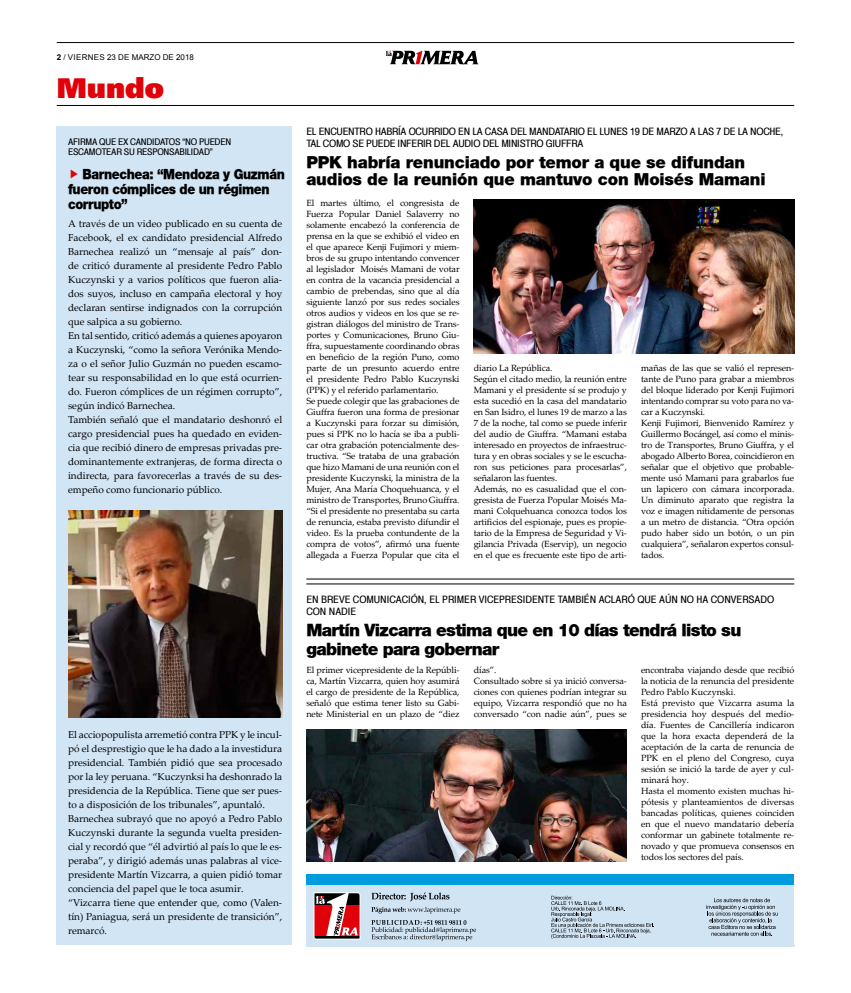
<style>
.page{position:relative;width:851px;height:993px;background:#fff}
.page>*{position:absolute;margin:0;border:0;box-sizing:border-box;transform-origin:0 0}
.t1{font:900 28px "Frutiger";color:#e00109}
.t2{font:900 17px/19px "Helvetica Neue";letter-spacing:-.04em;color:#000}
.t3{font:900 16.5px/17px "Helvetica Neue";letter-spacing:-.01em;color:#000}
.t4{font:900 14px/15px "Helvetica Neue";letter-spacing:-.03em;color:#000;scale:.9 1}
.t5{font:10px/14px "Palatino Linotype";color:#000}
.t6{font:10px/12px "Helv Condensed";letter-spacing:-.02em;color:#000}
.t7{font:10px/12px "Helv Condensed";color:#000}
.t8{font:9px/11px "Palatino Linotype";letter-spacing:-.01em;color:#000}
.t9{font:9px/10.8px "Helv Condensed";letter-spacing:-.02em;color:#000}
.t10{font:8px "Arial";color:#000}
.s1{font-weight:700}
</style>
<div class="page">
<div style="left:57px;top:126px;width:235px;height:818px;background:#d2e5f5"></div>
<svg style="left:386px;top:51px;width:92px;height:13px"></svg>
<hr style="left:57px;top:42px;width:737px;height:1px;background:#000">
<hr style="left:57px;top:105px;width:737px;height:1px;background:#000">
<hr style="left:306px;top:944px;width:488px;height:1px;background:#000">
<hr style="left:306px;top:578px;width:488px;height:1px;background:#000">
<hr style="left:306px;top:583px;width:488px;height:1px;background:#000">
<div style="left:306px;top:884px;width:487px;height:62px;background:#d1e4f4"></div>
<div style="left:306px;top:874px;width:487px;height:10px;background:#009cde"></div>
<svg style="left:371px;top:892px;width:89px;height:21px"></svg>
<svg style="left:371px;top:920px;width:105px;height:20px"></svg>
<svg style="left:551px;top:895px;width:103px;height:43px"></svg>
<svg style="left:706px;top:898px;width:71px;height:37px"></svg>
<svg style="left:313px;top:892px;width:47px;height:47px;background:#b4575b"></svg>
<img style="left:474px;top:199px;width:320px;height:154px">
<img style="left:306px;top:729px;width:320px;height:131px">
<img style="left:68px;top:510px;width:214px;height:206px">
<p class="t10" style="left:57px;top:52px;width:139px"><span class="s1">2</span> / VIERNES 23 DE MARZO DE 2018</p>
<h1 class="t1" style="left:57px;top:71px;width:109px">Mundo</h1>
<p class="t9" style="left:68px;top:136px;width:164px">AFIRMA QUE EX CANDIDATOS “NO PUEDEN<br>ESCAMOTEAR SU RESPONSABILIDAD”</p>
<h3 class="t4" style="left:68px;top:166px;width:242px;text-indent:14px">Barnechea: “Mendoza y Guzmán fueron cómplices de un régimen corrupto”</h3>
<p class="t5" style="left:68px;top:216px;width:216px">A través de un video publicado en su cuenta de Facebook, el ex candidato presidencial Alfredo Barnechea realizó un “mensaje al país” don&shy;de criticó duramente al presidente Pedro Pablo Kuczynski y a varios políticos que fueron alia&shy;dos suyos, incluso en campaña electoral y hoy declaran sentirse indignados con la corrupción que salpica a su gobierno.<br>En tal sentido, criticó además a quienes apoyaron a Kuczynski, “como la señora Verónika Mendo&shy;za o el señor Julio Guzmán no pueden escamo&shy;tear su responsabilidad en lo que está ocurrien&shy;do. Fueron cómplices de un régimen corrupto”, según indicó Barnechea.<br>También señaló que el mandatario deshonró el cargo presidencial pues ha quedado en eviden&shy;cia que recibió dinero de empresas privadas pre&shy;dominantemente extranjeras, de forma directa o indirecta, para favorecerlas a través de su des&shy;empeño como funcionario público.</p>
<p class="t5" style="left:68px;top:726px;width:216px">El acciopopulista arremetió contra PPK y le incul&shy;pó el desprestigio que le ha dado a la investidura presidencial. También pidió que sea procesado por la ley peruana. “Kuczynksi ha deshonrado la presidencia de la República. Tiene que ser pues&shy;to a disposición de los tribunales”, apuntaló.<br>Barnechea subrayó que no apoyó a Pedro Pablo Kuczynski durante la segunda vuelta presiden&shy;cial y recordó que “él advirtió al país lo que le es&shy;peraba”, y dirigió además unas palabras al vice&shy;presidente Martín Vizcarra, a quien pidió tomar conciencia del papel que le toca asumir. “Vizcarra tiene que entender que, como (Valen&shy;tín) Paniagua, será un presidente de transición”, remarcó.</p>
<p class="t6" style="left:306px;top:126px;width:478px">EL ENCUENTRO HABRÍA OCURRIDO EN LA CASA DEL MANDATARIO EL LUNES 19 DE MARZO A LAS 7 DE LA NOCHE,<br>TAL COMO SE PUEDE INFERIR DEL AUDIO DEL MINISTRO GIUFFRA</p>
<h3 class="t3" style="left:306px;top:153px;width:460px">PPK habría renunciado por temor a que se difundan audios de la reunión que mantuvo con Moisés Mamani</h3>
<p class="t8" style="left:306px;top:197px;width:155px">El martes último, el congresista de Fuerza Popular Daniel Salaverry no solamente encabezó la conferencia de prensa en la que se exhibió el video en el que aparece Kenji Fujimori y miem&shy;bros de su grupo intentando convencer al legislador Moisés Mamani de votar en contra de la vacancia presidencial a cambio de prebendas, sino que al día siguiente lanzó por sus redes sociales otros audios y videos en los que se re&shy;gistran diálogos del ministro de Trans&shy;portes y Comunicaciones, Bruno Giu&shy;ffra, supuestamente coordinando obras en beneficio de la región Puno, como parte de un presunto acuerdo entre el presidente Pedro Pablo Kuczynski (PPK) y el referido parlamentario.<br>Se puede colegir que las grabaciones de Giuffra fueron una forma de presionar a Kuczynski para forzar su dimisión, pues si PPK no lo hacía se iba a publi&shy;car otra grabación potencialmente des&shy;tructiva. “Se trataba de una grabación que hizo Mamani de una reunión con el presidente Kuczynski, la ministra de la Mujer, Ana María Choquehuanca, y el ministro de Transportes, Bruno Giuffra. “Si el presidente no presentaba su carta de renuncia, estaba previsto difundir el video. Es la prueba contundente de la compra de votos”, afirmó una fuente allegada a Fuerza Popular que cita el</p>
<p class="t8" style="left:473px;top:362px;width:155px">diario La República.<br>Según el citado medio, la reunión entre Mamani y el presidente sí se produjo y esta sucedió en la casa del mandatario en San Isidro, el lunes 19 de marzo a las 7 de la noche, tal como se puede inferir del audio de Giuffra. “Mamani estaba interesado en proyectos de infraestruc&shy;tura y en obras sociales y se le escucha&shy;ron sus peticiones para procesarlas”, señalaron las fuentes.<br>Además, no es casualidad que el con&shy;gresista de Fuerza Popular Moisés Ma&shy;mani Colquehuanca conozca todos los artificios del espionaje, pues es propie&shy;tario de la Empresa de Seguridad y Vi&shy;gilancia Privada (Eservip), un negocio en el que es frecuente este tipo de arti-</p>
<p class="t8" style="left:641px;top:362px;width:155px">mañas de las que se valió el represen&shy;tante de Puno para grabar a miembros del bloque liderado por Kenji Fujimori intentando comprar su voto para no va&shy;car a Kuczynski.<br>Kenji Fujimori, Bienvenido Ramírez y Guillermo Bocángel, así como el minis&shy;tro de Transportes, Bruno Giuffra, y el abogado Alberto Borea, coincidieron en señalar que el objetivo que probable&shy;mente usó Mamani para grabarlos fue un lapicero con cámara incorporada.<br>Un diminuto aparato que registra la voz e imagen nítidamente de personas a un metro de distancia. “Otra opción pudo haber sido un botón, o un pin cualquiera”, señalaron expertos consul&shy;tados.</p>
<p class="t7" style="left:306px;top:593px;width:469px">EN BREVE COMUNICACIÓN, EL PRIMER VICEPRESIDENTE TAMBIÉN ACLARÓ QUE AÚN NO HA CONVERSADO<br>CON NADIE</p>
<h2 class="t2" style="left:306px;top:620px;width:436px">Martín Vizcarra estima que en 10 días tendrá listo su gabinete para gobernar</h2>
<p class="t8" style="left:306px;top:664px;width:155px;text-align:justify">El primer vicepresidente de la Repúbli&shy;ca, Martín Vizcarra, quien hoy asumirá el cargo de presidente de la República, señaló que estima tener listo su Gabi&shy;nete Ministerial en un plazo de “diez</p>
<p class="t8" style="left:473px;top:664px;width:155px">días”.<br>Consultado sobre si ya inició conversa&shy;ciones con quienes podrían integrar su equipo, Vizcarra respondió que no ha conversado “con nadie aún”, pues se</p>
<p class="t8" style="left:641px;top:664px;width:155px">encontraba viajando desde que recibió la noticia de la renuncia del presidente Pedro Pablo Kuczynski.<br>Está previsto que Vizcarra asuma la presidencia hoy después del medio&shy;día. Fuentes de Cancillería indicaron que la hora exacta dependerá de la aceptación de la carta de renuncia de PPK en el pleno del Congreso, cuya sesión se inició la tarde de ayer y cul&shy;minará hoy.<br>Hasta el momento existen muchas hi&shy;pótesis y planteamientos de diversas bancadas políticas, quienes coinciden en que el nuevo mandatario debería conformar un gabinete totalmente re&shy;novado y que promueva consensos en todos los sectores del país.</p>
</div>
